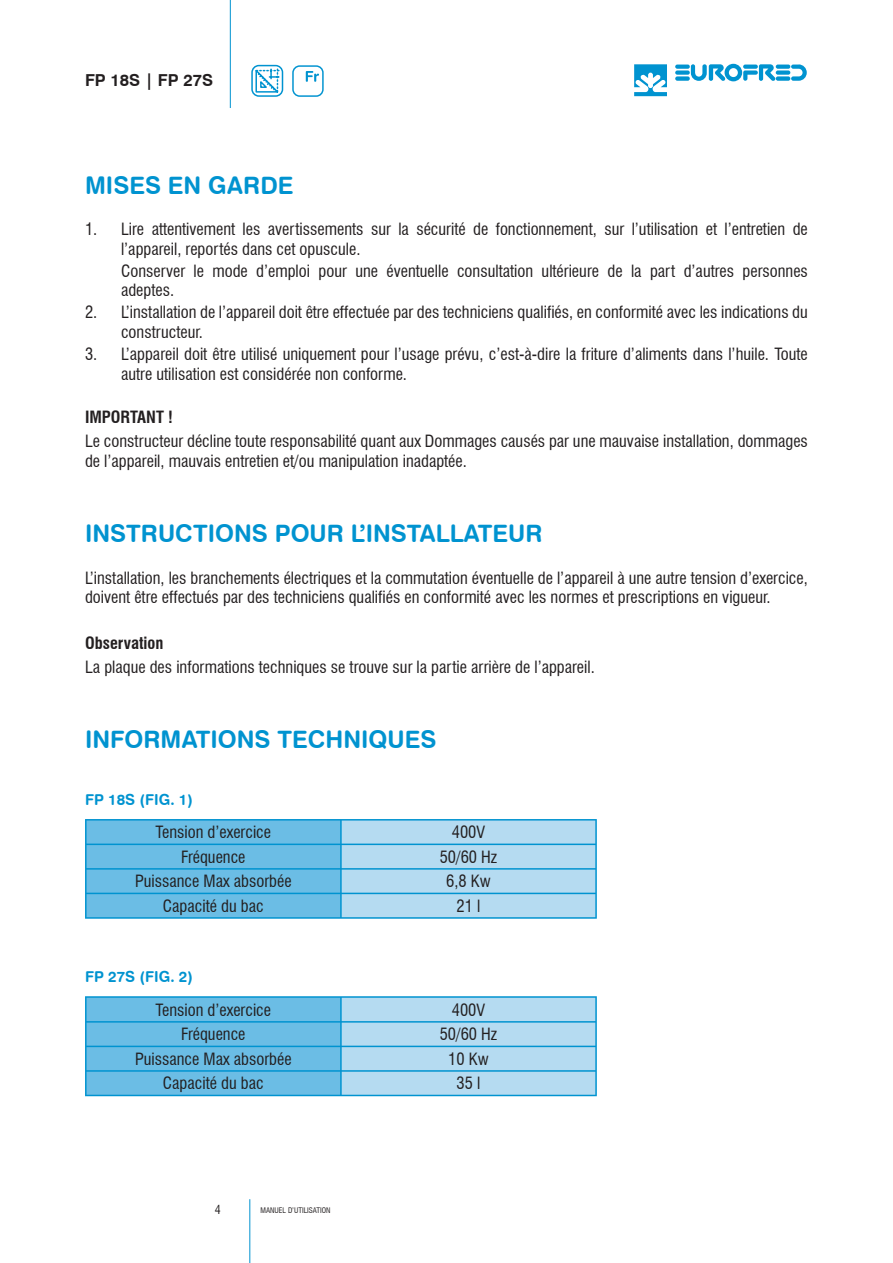
<style>
.page{position:relative;width:893px;height:1263px;background:#fff}
.page>*{position:absolute;margin:0;border:0;box-sizing:border-box;transform-origin:0 0}
.t1{font:24px "Swiss 721 BT Bold Rounded";color:#0093d0}
.t2{font:condensed 16.5px/19.8px "Swiss 721 BT";color:#231f20}
.t3{font:700 condensed 16.5px "Swiss 721 BT";color:#231f20}
.t4{font:700 16.5px "Swiss 721 BT";color:#231f20}
.t5{font:15px "Swiss 721 BT Bold Rounded";color:#0093d0}
.t6{font:condensed 12px "Swiss 721 BT";color:#231f20}
.t7{font:condensed 7.5px "Swiss 721 BT";color:#231f20}
</style>
<div class="page">
<hr style="left:249px;top:1199px;width:1px;height:64px;background:#0093d0">
<hr style="left:230px;top:0;width:1px;height:108px;background:#0093d0">
<svg style="left:251px;top:65px;width:33px;height:32px"></svg>
<div style="left:292px;top:65px;width:32px;height:32px;border:1px solid #0093d0;border-radius:7px"></div>
<svg style="left:306px;top:71px;width:13px;height:11px"></svg>
<svg style="left:634px;top:64px;width:33px;height:32px"></svg>
<svg style="left:675px;top:64px;width:132px;height:17px"></svg>
<svg style="left:87px;top:820px;width:508px;height:97px;background:#8ecbea"></svg>
<hr style="left:85px;top:819px;width:256px;height:1px;background:#0093d0">
<hr style="left:85px;top:820px;width:2px;height:23px;background:#0093d0">
<hr style="left:341px;top:819px;width:256px;height:1px;background:#0093d0">
<hr style="left:340px;top:820px;width:2px;height:23px;background:#0093d0">
<hr style="left:595px;top:820px;width:2px;height:23px;background:#0093d0">
<hr style="left:85px;top:843px;width:256px;height:2px;background:#0093d0">
<hr style="left:85px;top:845px;width:2px;height:23px;background:#0093d0">
<hr style="left:341px;top:843px;width:256px;height:2px;background:#0093d0">
<hr style="left:340px;top:845px;width:2px;height:23px;background:#0093d0">
<hr style="left:595px;top:845px;width:2px;height:23px;background:#0093d0">
<hr style="left:85px;top:868px;width:256px;height:2px;background:#0093d0">
<hr style="left:85px;top:870px;width:2px;height:23px;background:#0093d0">
<hr style="left:341px;top:868px;width:256px;height:2px;background:#0093d0">
<hr style="left:340px;top:870px;width:2px;height:23px;background:#0093d0">
<hr style="left:595px;top:870px;width:2px;height:23px;background:#0093d0">
<hr style="left:85px;top:893px;width:256px;height:1px;background:#0093d0">
<hr style="left:85px;top:894px;width:2px;height:23px;background:#0093d0">
<hr style="left:341px;top:893px;width:256px;height:1px;background:#0093d0">
<hr style="left:340px;top:894px;width:2px;height:23px;background:#0093d0">
<hr style="left:595px;top:894px;width:2px;height:23px;background:#0093d0">
<hr style="left:85px;top:917px;width:512px;height:2px;background:#0093d0">
<svg style="left:87px;top:998px;width:508px;height:97px;background:#8dcbea"></svg>
<hr style="left:85px;top:996px;width:256px;height:2px;background:#0093d0">
<hr style="left:85px;top:998px;width:2px;height:23px;background:#0093d0">
<hr style="left:341px;top:996px;width:256px;height:2px;background:#0093d0">
<hr style="left:340px;top:998px;width:2px;height:23px;background:#0093d0">
<hr style="left:595px;top:998px;width:2px;height:23px;background:#0093d0">
<hr style="left:85px;top:1021px;width:256px;height:1px;background:#0093d0">
<hr style="left:85px;top:1022px;width:2px;height:24px;background:#0093d0">
<hr style="left:341px;top:1021px;width:256px;height:1px;background:#0093d0">
<hr style="left:340px;top:1022px;width:2px;height:24px;background:#0093d0">
<hr style="left:595px;top:1022px;width:2px;height:24px;background:#0093d0">
<hr style="left:85px;top:1046px;width:256px;height:1px;background:#0093d0">
<hr style="left:85px;top:1047px;width:2px;height:23px;background:#0093d0">
<hr style="left:341px;top:1046px;width:256px;height:1px;background:#0093d0">
<hr style="left:340px;top:1047px;width:2px;height:23px;background:#0093d0">
<hr style="left:595px;top:1047px;width:2px;height:23px;background:#0093d0">
<hr style="left:85px;top:1070px;width:256px;height:2px;background:#0093d0">
<hr style="left:85px;top:1072px;width:2px;height:23px;background:#0093d0">
<hr style="left:341px;top:1070px;width:256px;height:2px;background:#0093d0">
<hr style="left:340px;top:1072px;width:2px;height:23px;background:#0093d0">
<hr style="left:595px;top:1072px;width:2px;height:23px;background:#0093d0">
<hr style="left:85px;top:1095px;width:512px;height:1px;background:#0093d0">
<p class="t4" style="left:85px;top:71px;width:130px">FP 18S | FP 27S</p>
<h1 class="t1" style="left:85px;top:170px;width:210px">MISES EN GARDE</h1>
<p class="t2" style="left:121px;top:219px;width:688px;text-indent:-36px">1. Lire attentivement les avertissements sur la sécurité de fonctionnement, sur l’utilisation et l’entretien de l’appareil, reportés dans cet opuscule.</p>
<p class="t2" style="left:121px;top:261px;width:688px">Conserver le mode d’emploi pour une éventuelle consultation ultérieure de la part d’autres personnes adeptes.</p>
<p class="t2" style="left:121px;top:302px;width:688px;text-indent:-36px">2. L’installation de l’appareil doit être effectuée par des techniciens qualifiés, en conformité avec les indications du constructeur.</p>
<p class="t2" style="left:121px;top:344px;width:688px;text-indent:-36px">3. L’appareil doit être utilisé uniquement pour l’usage prévu, c’est-à-dire la friture d’aliments dans l’huile. Toute autre utilisation est considérée non conforme.</p>
<p class="t3" style="left:85px;top:407px;width:89px">IMPORTANT !</p>
<p class="t2" style="left:85px;top:431px;width:724px">Le constructeur décline toute responsabilité quant aux Dommages causés par une mauvaise installation, dommages de l’appareil, mauvais entretien et/ou manipulation inadaptée.</p>
<h1 class="t1" style="left:85px;top:519px;width:459px">INSTRUCTIONS POUR L’INSTALLATEUR</h1>
<p class="t2" style="left:85px;top:568px;width:724px">L’installation, les branchements électriques et la commutation éventuelle de l’appareil à une autre tension d’exercice, doivent être effectués par des techniciens qualifiés en conformité avec les normes et prescriptions en vigueur.</p>
<p class="t3" style="left:85px;top:633px;width:80px">Observation</p>
<p class="t2" style="left:85px;top:657px;width:511px">La plaque des informations techniques se trouve sur la partie arrière de l’appareil.</p>
<h1 class="t1" style="left:85px;top:725px;width:353px">INFORMATIONS TECHNIQUES</h1>
<p class="t5" style="left:85px;top:790px;width:109px">FP 18S (FIG. 1)</p>
<p class="t2" style="left:156px;top:822px;width:117px">Tension d’exercice</p>
<p class="t2" style="left:452px;top:822px;width:35px">400V</p>
<p class="t2" style="left:181px;top:847px;width:66px">Fréquence</p>
<p class="t2" style="left:440px;top:847px;width:59px">50/60 Hz</p>
<p class="t2" style="left:135px;top:871px;width:158px">Puissance Max absorbée</p>
<p class="t2" style="left:446px;top:871px;width:46px">6,8 Kw</p>
<p class="t2" style="left:163px;top:896px;width:102px">Capacité du bac</p>
<p class="t2" style="left:457px;top:896px;width:25px">21 l</p>
<p class="t5" style="left:85px;top:967px;width:109px">FP 27S (FIG. 2)</p>
<p class="t2" style="left:156px;top:1000px;width:117px">Tension d’exercice</p>
<p class="t2" style="left:452px;top:1000px;width:35px">400V</p>
<p class="t2" style="left:181px;top:1024px;width:66px">Fréquence</p>
<p class="t2" style="left:440px;top:1024px;width:59px">50/60 Hz</p>
<p class="t2" style="left:135px;top:1049px;width:158px">Puissance Max absorbée</p>
<p class="t2" style="left:448px;top:1049px;width:42px">10 Kw</p>
<p class="t2" style="left:163px;top:1073px;width:102px">Capacité du bac</p>
<p class="t2" style="left:457px;top:1073px;width:25px">35 l</p>
<p class="t6" style="left:215px;top:1203px;width:7px">4</p>
<p class="t7" style="left:261px;top:1205px;width:71px">MANUEL D’UTILISATION</p>
</div>
